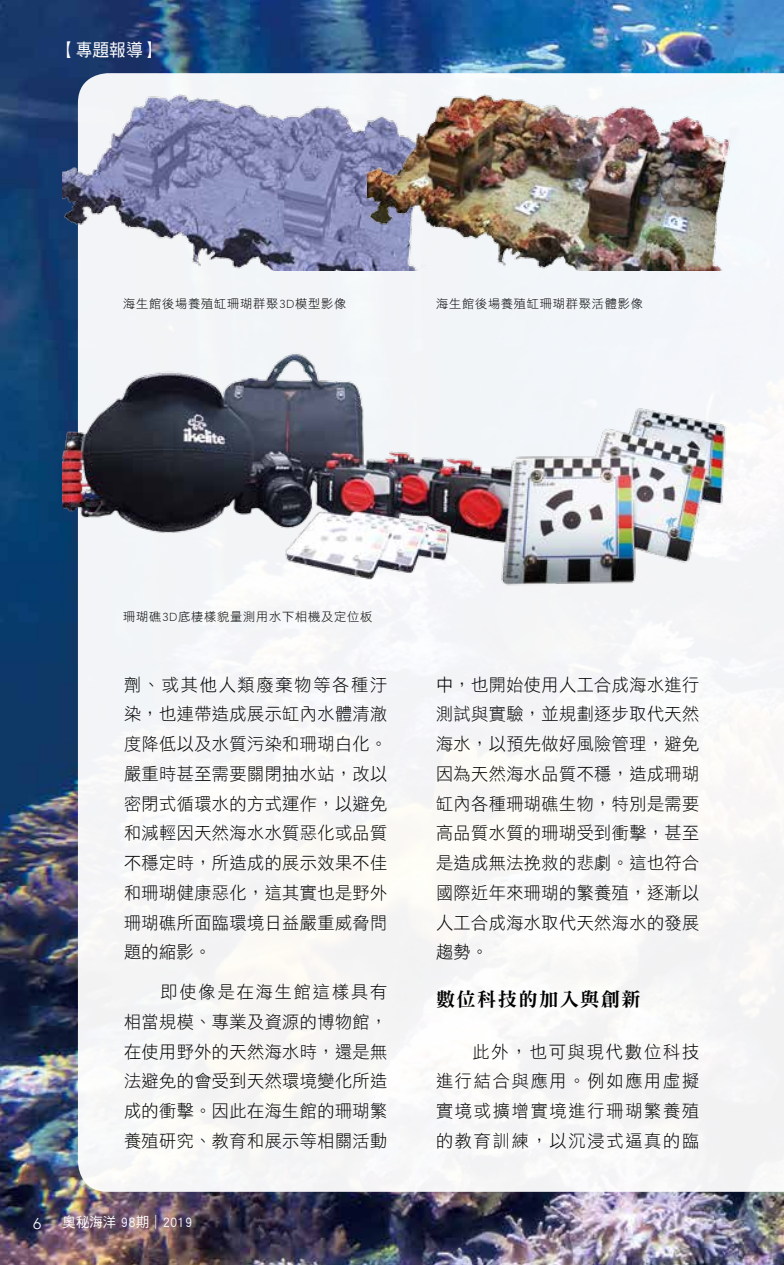
<style>
.page{position:relative;width:784px;height:1265px;background:#fff}
.page>*{position:absolute;margin:0;border:0;box-sizing:border-box;transform-origin:0 0}
.t1{font:19.25px "DF Ming Std W9";letter-spacing:.07em;color:#000}
.t2{font:17.5px/29.8px "DF Hei Std W3";letter-spacing:.025em;color:#000;text-align:justify}
.t3{font:17.5px "DF Hei Std W5";color:#fff;scale:.95 1}
.t4{font:300 15.75px "Avenir";color:#fff}
.t5{font:14px "DF Hei Std W5";letter-spacing:.01em;color:#fff;scale:.95 1}
.t6{font:12.25px "DF Hei Std W3";letter-spacing:.06em;color:#000}
.s1{font-family:"DF Hei Std W3"}
</style>
<div class="page">
<img style="left:0;top:0;width:784px;height:1265px">
<div style="left:78px;top:73px;width:706px;height:1119px;background:#f6f6f7"></div>
<img style="left:63px;top:78px;width:304px;height:193px">
<img style="left:367px;top:78px;width:365px;height:193px">
<img style="left:63px;top:333px;width:459px;height:258px">
<img style="left:489px;top:402px;width:268px;height:201px">
<p class="t3" style="left:59px;top:40px;width:107px">【專題報導】</p>
<p class="t6" style="left:123px;top:297px;width:225px">海生館後場養殖缸珊瑚群聚3D模型影像</p>
<p class="t6" style="left:436px;top:297px;width:209px">海生館後場養殖缸珊瑚群聚活體影像</p>
<p class="t6" style="left:123px;top:610px;width:250px">珊瑚礁3D底棲樣貌量測用水下相機及定位板</p>
<p class="t2" style="left:124px;top:669px;width:265px">劑、或其他人類廢棄物等各種汙染，也連帶造成展示缸內水體清澈度降低以及水質污染和珊瑚白化。嚴重時甚至需要關閉抽水站，改以密閉式循環水的方式運作，以避免和減輕因天然海水水質惡化或品質不穩定時，所造成的展示效果不佳和珊瑚健康惡化，這其實也是野外珊瑚礁所面臨環境日益嚴重威脅問題的縮影。</p>
<p class="t2" style="left:124px;top:977px;width:265px;text-indent:36px">即使像是在海生館這樣具有相當規模、專業及資源的博物館，在使用野外的天然海水時，還是無法避免的會受到天然環境變化所造成的衝擊。因此在海生館的珊瑚繁養殖研究、教育和展示等相關活動</p>
<p class="t4" style="left:33px;top:1214px;width:10px">6</p>
<p class="t5" style="left:63px;top:1214px;width:138px">奧秘海洋 98期<span class="s1">｜</span>2019</p>
<p class="t2" style="left:436px;top:669px;width:265px">中，也開始使用人工合成海水進行測試與實驗，並規劃逐步取代天然海水，以預先做好風險管理，避免因為天然海水品質不穩，造成珊瑚缸內各種珊瑚礁生物，特別是需要高品質水質的珊瑚受到衝擊，甚至是造成無法挽救的悲劇。這也符合國際近年來珊瑚的繁養殖，逐漸以人工合成海水取代天然海水的發展趨勢。</p>
<p class="t1" style="left:436px;top:989px;width:206px">數位科技的加入與創新</p>
<p class="t2" style="left:436px;top:1036px;width:265px;text-indent:36px">此外，也可與現代數位科技進行結合與應用。例如應用虛擬實境或擴增實境進行珊瑚繁養殖的教育訓練，以沉浸式逼真的臨</p>
</div>
